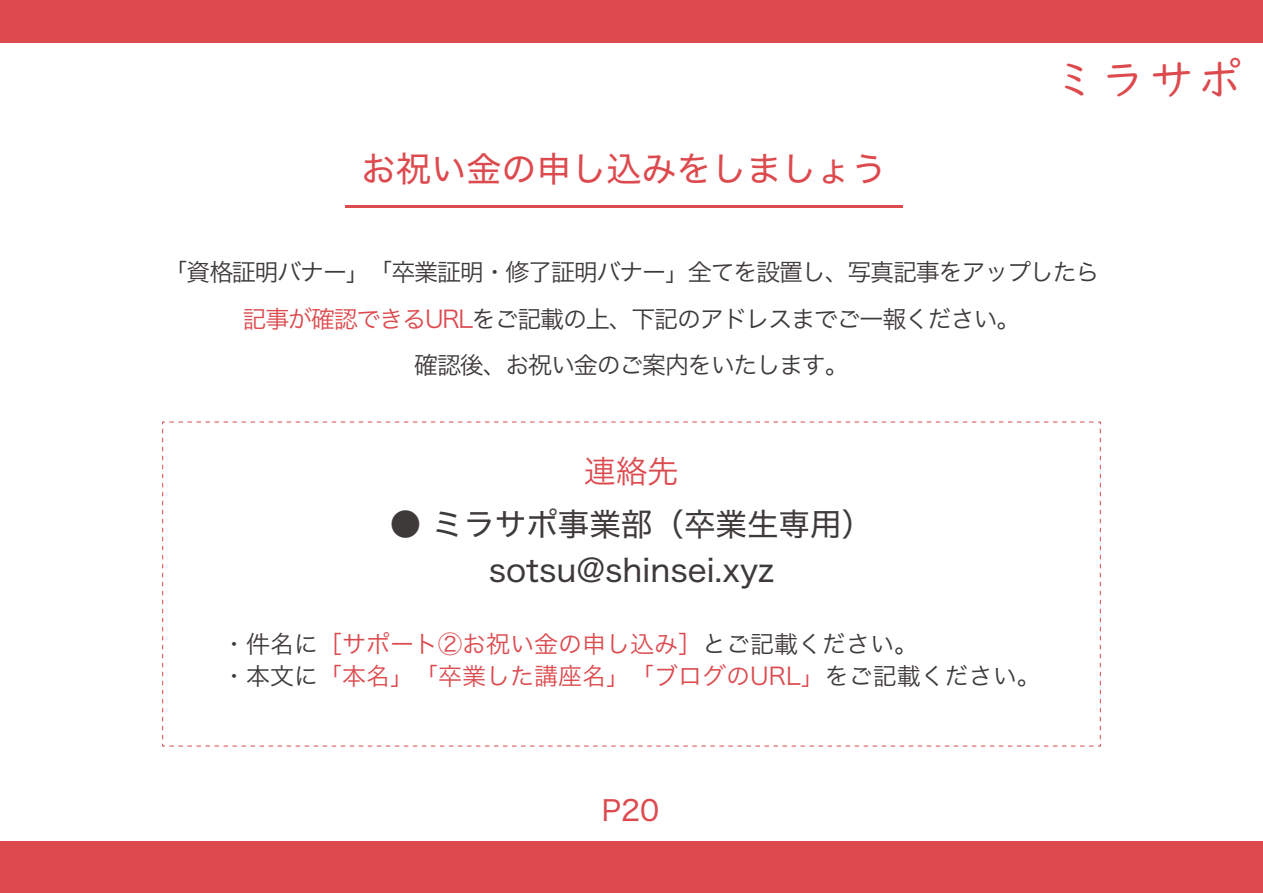
<style>
.page{position:relative;width:1263px;height:893px;background:#fff}
.page>*{position:absolute;margin:0;border:0;box-sizing:border-box;transform-origin:0 0}
.t1{font:44.1px "UD Digi Kyokasho N R";color:#dc4a4e}
.t2{font:34.95px "Hira Kaku Pro N W4";color:#dc4a4e}
.t3{font:31.5px/46px "Hira Kaku Pro N W4";color:#3e3a39;text-align:center}
.t4{font:31.5px "Hira Kaku Pro N W3";color:#dc4a4e}
.t5{font:28.35px "Hira Kaku Pro N W4";color:#dc4a4e}
.t6{font:24px/46.5px "Hira Kaku Pro N W3";letter-spacing:-.05em;color:#3e3a39;text-align:center}
.t7{font:24px/31.5px "Hira Kaku Pro N W3";color:#dc4a4e}
.s1{color:#dc4a4e}
.s2{color:#3e3a39}
</style>
<div class="page">
<svg style="left:162px;top:421px;width:939px;height:326px"></svg>
<div style="left:0;top:0;width:1263px;height:42px;background:#dc4a4e"></div>
<div style="left:0;top:842px;width:1263px;height:51px;background:#dc4a4e"></div>
<hr style="left:345px;top:205px;width:558px;height:2px;background:#dc4a4e">
<h2 class="t2" style="left:361px;top:138px;width:527px">お祝い金の申し込みをしましょう</h2>
<h1 class="t1" style="left:1052px;top:54px;width:191px">ミラサポ</h1>
<p class="t6" style="left:163px;top:247px;width:938px">「資格証明バナー」「卒業証明・修了証明バナー」全てを設置し、写真記事をアップしたら<span class="s1">記事が確認できるURL</span>をご記載の上、下記のアドレスまでご一報ください。<br>確認後、お祝い金のご案内をいたします。</p>
<h3 class="t4" style="left:584px;top:443px;width:96px">連絡先</h3>
<h3 class="t3" style="left:390px;top:499px;width:484px">● ミラサポ事業部（卒業生専用）sotsu@shinsei.xyz</h3>
<p class="t7" style="left:222px;top:627px;width:820px"><span class="s2">・件名に</span>［サポート②お祝い金の申し込み］<span class="s2">とご記載ください。<br>・本文に</span>「本名」「卒業した講座名」「ブログのURL」<span class="s2">をご記載ください。</span></p>
<p class="t5" style="left:602px;top:784px;width:59px">P20</p>
</div>
